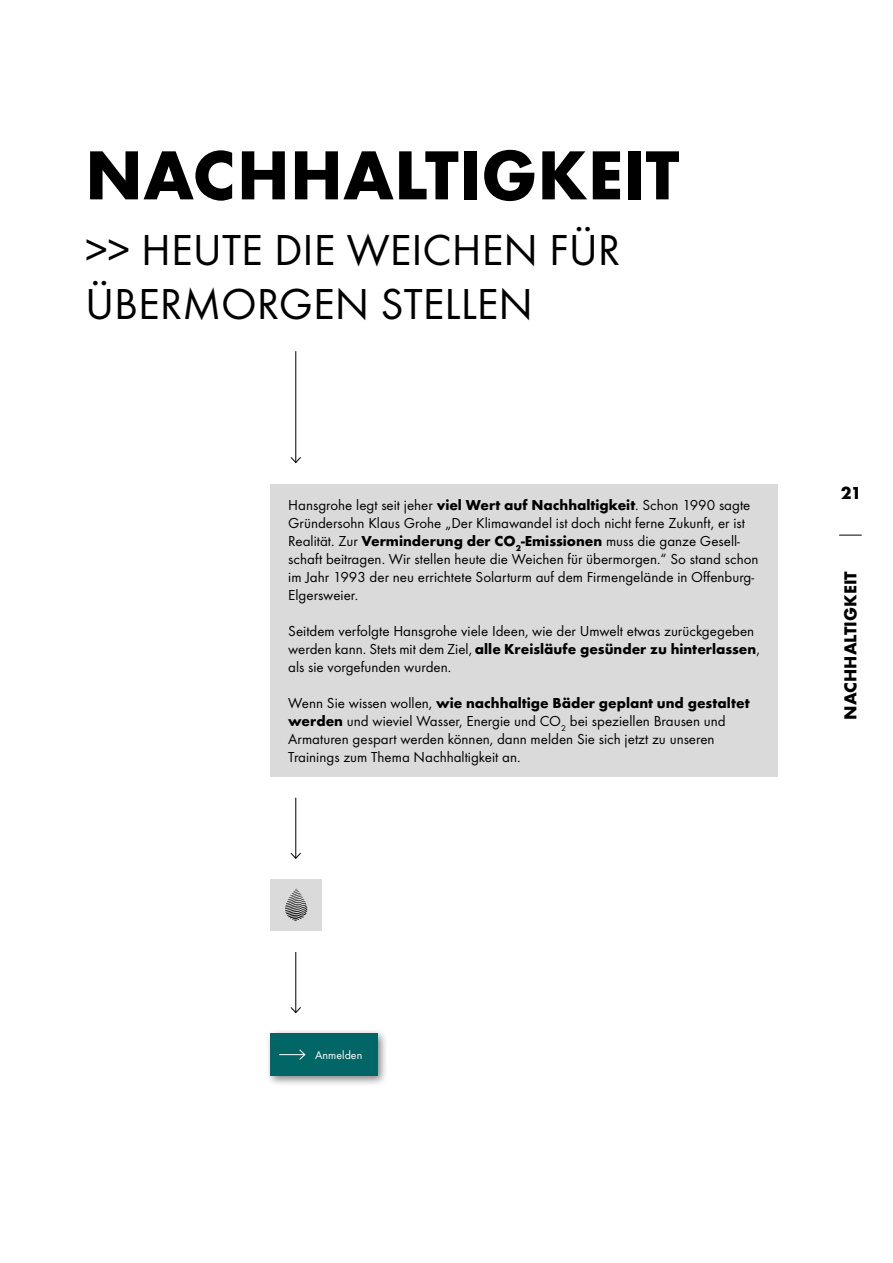
<style>
.page{position:relative;width:893px;height:1263px;background:#fff}
.page>*{position:absolute;margin:0;border:0;box-sizing:border-box;transform-origin:0 0}
.t1{font:700 72px "Futura TOT";color:#000}
.t2{font:45px/54px "Futura TOT Boo";color:#000}
.t3{font:700 18px "Futura TOT";color:#000}
.t4{font:15px/18px "Futura TOT Boo";color:#000}
.t5{font:700 15px "Futura TOT";color:#000}
.t6{font:12px "Futura TOT Boo";color:#fff}
.s1{font-family:"Futura TOT";font-weight:700}
.s2{font-family:"Futura TOT Boo";font-weight:400}
</style>
<div class="page">
<svg style="left:839px;top:535px;width:23px;height:1px"></svg>
<div style="left:270px;top:484px;width:508px;height:293px;background:#dadada"></div>
<hr style="left:295px;top:351px;width:1px;height:112px;background:#000">
<svg style="left:290px;top:456px;width:11px;height:8px"></svg>
<hr style="left:295px;top:798px;width:1px;height:60px;background:#000">
<svg style="left:290px;top:852px;width:11px;height:7px"></svg>
<div style="left:270px;top:879px;width:51px;height:51px;background:#dadada"></div>
<svg style="left:285px;top:889px;width:22px;height:32px"></svg>
<hr style="left:295px;top:952px;width:1px;height:60px;background:#000">
<svg style="left:290px;top:1006px;width:11px;height:8px"></svg>
<div style="left:265px;top:1028px;width:123px;height:59px;background:#000;opacity:.5"></div>
<div style="left:270px;top:1033px;width:107px;height:43px;background:#036666"></div>
<svg style="left:279px;top:1049px;width:27px;height:11px"></svg>
<h1 class="t1" style="left:85px;top:131px;width:596px">NACHHALTIGKEIT</h1>
<h2 class="t2" style="left:85px;top:223px;width:537px">&gt;&gt; HEUTE DIE WEICHEN FÜR<br>ÜBERMORGEN STELLEN</h2>
<p class="t4" style="left:288px;top:496px;width:472px">Hansgrohe legt seit jeher <span class="s1">viel Wert auf Nachhaltigkeit</span>. Schon 1990 sagte Gründersohn Klaus Grohe „Der Klimawandel ist doch nicht ferne Zukunft, er ist Realität. Zur <span class="s1">Verminderung der CO</span><sub>2</sub><span class="s1">-Emissionen</span> muss die ganze Gesell&shy;schaft beitragen. Wir stellen heute die Weichen für übermorgen.“ So stand schon im Jahr 1993 der neu errichtete Solarturm auf dem Firmengelände in Offenburg-Elgersweier.</p>
<p class="t4" style="left:288px;top:622px;width:468px">Seitdem verfolgte Hansgrohe viele Ideen, wie der Umwelt etwas zurückgegeben</p>
<p class="t5" style="left:288px;top:639px;width:473px"><span class="s2">werden kann. Stets mit dem Ziel,</span> alle Kreisläufe gesünder zu hinterlassen<span class="s2">,</span></p>
<p class="t4" style="left:288px;top:658px;width:164px">als sie vorgefunden wurden.</p>
<p class="t5" style="left:288px;top:693px;width:463px"><span class="s2">Wenn Sie wissen wollen,</span> wie nachhaltige Bäder geplant und gestaltet</p>
<p class="t4" style="left:288px;top:712px;width:439px"><span class="s1">werden</span> und wieviel Wasser, Energie und CO<sub>2</sub> bei speziellen Brausen und<br>Armaturen gespart werden können, dann melden Sie sich jetzt zu unseren<br>Trainings zum Thema Nachhaltigkeit an.</p>
<p class="t3" style="left:841px;top:482px;width:22px">21</p>
<p class="t3" style="left:839px;top:720px;width:150px;rotate:-90deg">NACHHALTIGKEIT</p>
<p class="t6" style="left:315px;top:1048px;width:49px">Anmelden</p>
</div>
